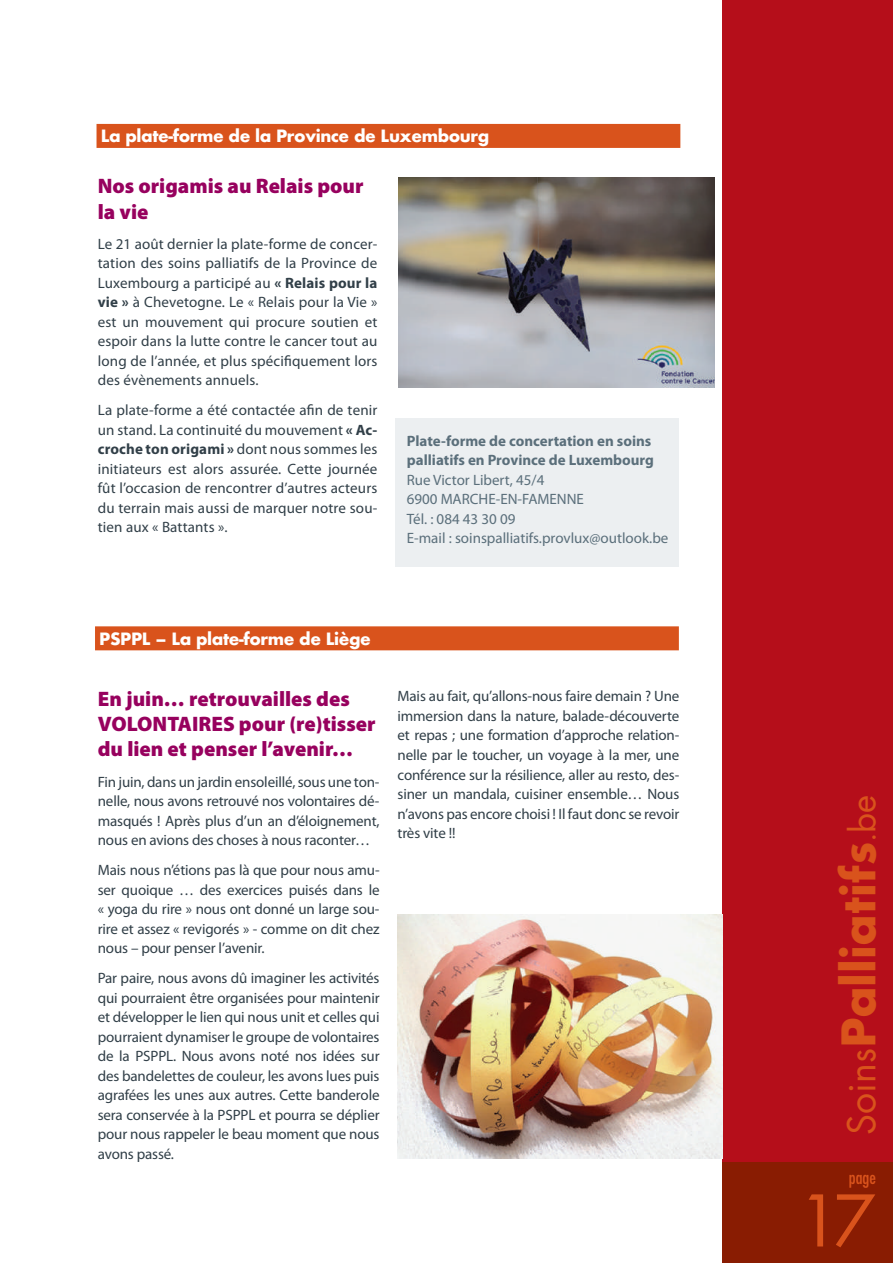
<style>
.page{position:relative;width:893px;height:1263px;background:#fff}
.page>*{position:absolute;margin:0;border:0;box-sizing:border-box;transform-origin:0 0}
.t1{font:69.15px "Futura";color:#d9531c}
.t2{font:700 45px "Futura";color:#d9531c}
.t3{font:900 21px/25.2px "Myriad Pro";color:#97015e}
.t4{font:condensed 18px "Futura";color:#d9531c}
.t5{font:700 16.5px "Futura";letter-spacing:-.025em;color:#fff}
.t6{font:15px/19.5px "Myriad Pro";letter-spacing:-.01em;color:#313f48;text-align:justify}
.t7{font:15px/19.5px "Myriad Pro";color:#5b6f7b}
.t8{font:700 15px/19.5px "Myriad Pro";color:#5b6f7b}
.s1{font-weight:700}
.s2{font-weight:400;font-size:37.5px}
.s3{font-weight:400;font-size:31.2px}
.s4{font-weight:400;font-size:34.65px}
</style>
<div class="page">
<div style="left:722px;top:0;width:171px;height:1189px;background:#b50e1a"></div>
<div style="left:722px;top:1162px;width:171px;height:101px;background:#891c02"></div>
<div style="left:97px;top:124px;width:583px;height:24px;background:#d9531c"></div>
<div style="left:395px;top:418px;width:283px;height:148px;background:#eceff1"></div>
<img style="left:398px;top:178px;width:316px;height:209px">
<div style="left:95px;top:626px;width:584px;height:24px;background:#d9531c"></div>
<img style="left:397px;top:915px;width:325px;height:243px">
<p class="t5" style="left:101px;top:124px;width:390px">La plate-forme de la Province de Luxembourg</p>
<h3 class="t3" style="left:98px;top:174px;width:267px">Nos origamis au Relais pour la vie</h3>
<p class="t6" style="left:98px;top:234px;width:281px">Le 21 août dernier la plate-forme de concer&shy;tation des soins palliatifs de la Province de Luxembourg a participé au <span class="s1">« Relais pour la vie »</span> à Chevetogne. Le « Relais pour la Vie » est un mouvement qui procure soutien et espoir dans la lutte contre le cancer tout au long de l’année, et plus spécifiquement lors des évènements annuels.</p>
<p class="t6" style="left:98px;top:401px;width:281px">La plate-forme a été contactée afin de tenir un stand. La continuité du mouvement <span class="s1">« Ac&shy;croche ton origami »</span> dont nous sommes les initiateurs est alors assurée. Cette journée fût l’occasion de rencontrer d’autres acteurs du terrain mais aussi de marquer notre sou&shy;tien aux « Battants ».</p>
<p class="t8" style="left:407px;top:431px;width:249px">Plate-forme de concertation en soins palliatifs en Province de Luxembourg</p>
<p class="t7" style="left:407px;top:470px;width:263px">Rue Victor Libert, 45/4<br>6900 MARCHE-EN-FAMENNE<br>Tél. : 084 43 30 09<br>E-mail : soinspalliatifs.provlux@outlook.be</p>
<p class="t5" style="left:99px;top:627px;width:273px">PSPPL – La plate-forme de Liège</p>
<h3 class="t3" style="left:98px;top:686px;width:279px">En juin… retrouvailles des<br>VOLONTAIRES pour (re)tisser du lien et penser l’avenir…</h3>
<p class="t6" style="left:98px;top:772px;width:283px">Fin juin, dans un jardin ensoleillé, sous une ton&shy;nelle, nous avons retrouvé nos volontaires dé&shy;masqués ! Après plus d’un an d’éloignement, nous en avions des choses à nous raconter…</p>
<p class="t6" style="left:98px;top:861px;width:283px">Mais nous n’étions pas là que pour nous amu&shy;ser quoique … des exercices puisés dans le « yoga du rire » nous ont donné un large sou&shy;rire et assez « revigorés » - comme on dit chez nous – pour penser l’avenir.</p>
<p class="t6" style="left:98px;top:969px;width:283px">Par paire, nous avons dû imaginer les activités qui pourraient être organisées pour maintenir et développer le lien qui nous unit et celles qui pourraient dynamiser le groupe de volontaires de la PSPPL. Nous avons noté nos idées sur des bandelettes de couleur, les avons lues puis agrafées les unes aux autres. Cette banderole sera conservée à la PSPPL et pourra se déplier pour nous rappeler le beau moment que nous avons passé.</p>
<p class="t6" style="left:398px;top:687px;width:283px">Mais au fait, qu’allons-nous faire demain ? Une immersion dans la nature, balade-découverte et repas ; une formation d’approche relation&shy;nelle par le toucher, un voyage à la mer, une conférence sur la résilience, aller au resto, des&shy;siner un mandala, cuisiner ensemble… Nous n’avons pas encore choisi ! Il faut donc se revoir très vite !!</p>
<h2 class="t2" style="left:826px;top:1135px;width:342px;rotate:-90deg"><span class="s2">Soins</span>Palliatifs<span class="s3">.</span><span class="s4">be</span></h2>
<p class="t4" style="left:849px;top:1166px;width:29px">page</p>
<h1 class="t1" style="left:798px;top:1173px;width:80px">17</h1>
</div>
